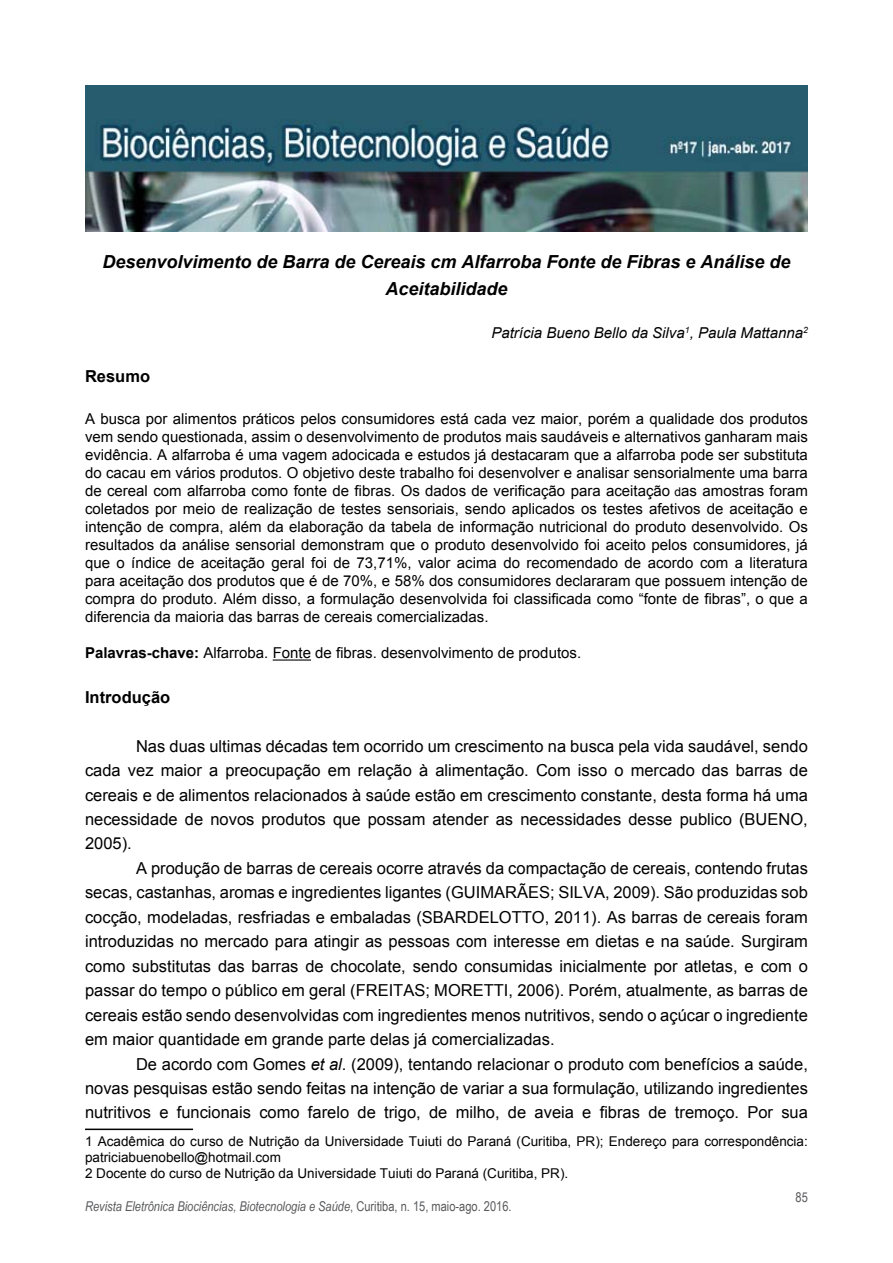
<style>
.page{position:relative;width:893px;height:1263px;background:#fff}
.page>*{position:absolute;margin:0;border:0;box-sizing:border-box;transform-origin:0 0}
.t1{font:italic 700 18px/27px "Arial";color:#000;text-align:center}
.t2{font:16.5px/24.5px "Arial";color:#000;text-align:justify}
.t3{font:700 16.5px "Arial";color:#000}
.t4{font:15px/18px "Arial";color:#000;text-align:justify}
.t5{font:italic 15px "Arial";color:#000}
.t6{font:13.5px/16.2px "Arial";color:#000}
.t7{font:italic 13.5px "Arial Narrow";color:#58595b}
.t8{font:13.5px "Arial Narrow";color:#58595b}
.s1{font-size:12px}
.s2{font-weight:700}
.s3{font-style:italic}
.s4{font-style:normal}
</style>
<div class="page">
<img style="left:85px;top:85px;width:723px;height:146px">
<hr style="left:273px;top:659px;width:38px;height:2px;background:#000">
<hr style="left:85px;top:1128px;width:108px;height:2px;background:#000">
<p class="t1" style="left:102px;top:249px;width:690px">Desenvolvimento de Barra de Cereais cm Alfarroba Fonte de Fibras e Análise de<br>Aceitabilidade</p>
<p class="t5" style="left:491px;top:323px;width:318px">Patrícia Bueno Bello da Silva<sup>1</sup>, Paula Mattanna<sup>2</sup></p>
<p class="t3" style="left:85px;top:365px;width:67px">Resumo</p>
<p class="t4" style="left:85px;top:410px;width:724px">A busca por alimentos práticos pelos consumidores está cada vez maior, porém a qualidade dos produtos vem sendo questionada, assim o desenvolvimento de produtos mais saudáveis e alternativos ganharam mais evidência. A alfarroba é uma vagem adocicada e estudos já destacaram que a alfarroba pode ser substituta do cacau em vários produtos. O objetivo deste trabalho foi desenvolver e analisar sensorialmente uma barra de cereal com alfarroba como fonte de fibras. Os dados de verificação para aceitação <span class="s1">d</span>as amostras foram coletados por meio de realização de testes sensoriais, sendo aplicados os testes afetivos de aceitação e intenção de compra, além da elaboração da tabela de informação nutricional do produto desenvolvido. Os resultados da análise sensorial demonstram que o produto desenvolvido foi aceito pelos consumidores, já que o índice de aceitação geral foi de 73,71%, valor acima do recomendado de acordo com a literatura para aceitação dos produtos que é de 70%, e 58% dos consumidores declararam que possuem intenção de compra do produto. Além disso, a formulação desenvolvida foi classificada como “fonte de fibras”, o que a diferencia da maioria das barras de cereais comercializadas.</p>
<p class="t4" style="left:85px;top:644px;width:498px"><span class="s2">Palavras-chave:</span> Alfarroba. Fonte de fibras. desenvolvimento de produtos.</p>
<p class="t3" style="left:85px;top:686px;width:87px">Introdução</p>
<p class="t2" style="left:85px;top:734px;width:724px;text-indent:51px">Nas duas ultimas décadas tem ocorrido um crescimento na busca pela vida saudável, sendo cada vez maior a preocupação em relação à alimentação. Com isso o mercado das barras de cereais e de alimentos relacionados à saúde estão em crescimento constante, desta forma há uma necessidade de novos produtos que possam atender as necessidades desse publico (BUENO, 2005).</p>
<p class="t2" style="left:85px;top:856px;width:724px;text-indent:51px">A produção de barras de cereais ocorre através da compactação de cereais, contendo frutas secas, castanhas, aromas e ingredientes ligantes (GUIMARÃES; SILVA, 2009). São produzidas sob cocção, modeladas, resfriadas e embaladas (SBARDELOTTO, 2011). As barras de cereais foram introduzidas no mercado para atingir as pessoas com interesse em dietas e na saúde. Surgiram como substitutas das barras de chocolate, sendo consumidas inicialmente por atletas, e com o passar do tempo o público em geral (FREITAS; MORETTI, 2006). Porém, atualmente, as barras de cereais estão sendo desenvolvidas com ingredientes menos nutritivos, sendo o açúcar o ingrediente em maior quantidade em grande parte delas já comercializadas.</p>
<p class="t2" style="left:85px;top:1052px;width:724px;text-indent:51px">De acordo com Gomes <span class="s3">et al</span>. (2009), tentando relacionar o produto com benefícios a saúde, novas pesquisas estão sendo feitas na intenção de variar a sua formulação, utilizando ingredientes nutritivos e funcionais como farelo de trigo, de milho, de aveia e fibras de tremoço. Por sua</p>
<p class="t6" style="left:85px;top:1133px;width:724px">1 Acadêmica do curso de Nutrição da Universidade Tuiuti do Paraná (Curitiba, PR); Endereço para correspondência: patriciabuenobello@hotmail.com<br>2 Docente do curso de Nutrição da Universidade Tuiuti do Paraná (Curitiba, PR).</p>
<p class="t7" style="left:85px;top:1197px;width:428px">Revista Eletrônica Biociências, Biotecnologia e Saúde<span class="s4">, Curitiba, n. 15, maio-ago. 2016.</span></p>
<p class="t8" style="left:796px;top:1187px;width:14px">85</p>
</div>
